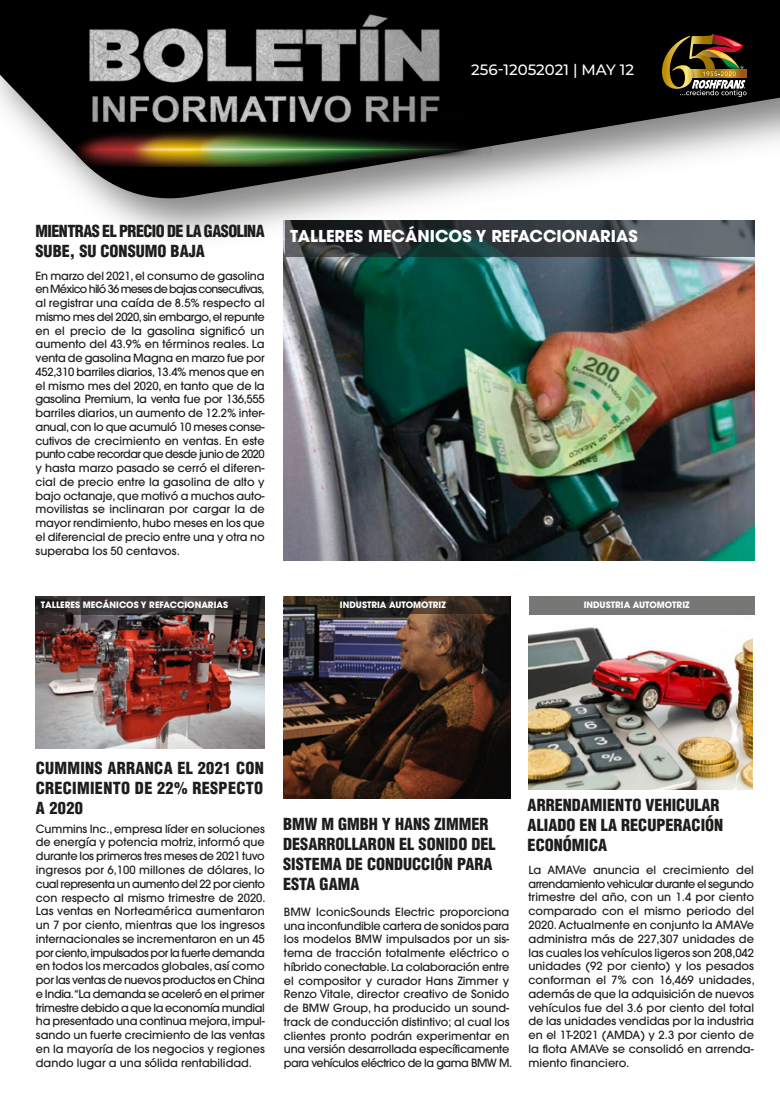
<style>
.page{position:relative;width:780px;height:1093px;background:#fff}
.page>*{position:absolute;margin:0;border:0;box-sizing:border-box;transform-origin:0 0}
.t1{font:900 condensed 16.25px/20px "Helvetica";color:#1d1d1b}
.t2{font:900 condensed 16.25px/20px "Helvetica";letter-spacing:-.035em;color:#1d1d1b}
.t3{font:700 16.25px "Avant Garde";color:#fff}
.t4{font:500 15px "Montserrat";color:#fff}
.t5{font:500 11.25px/13.8px "Avant Garde";color:#1d1d1c;text-align:justify}
.t6{font:700 8.75px "Avant Garde";color:#fff}
</style>
<div class="page">
<img style="left:283px;top:596px;width:227px;height:203px">
<img style="left:35px;top:615px;width:229px;height:133px">
<img style="left:529px;top:614px;width:223px;height:175px">
<img style="left:283px;top:261px;width:471px;height:300px">
<img style="left:98px;top:203px;width:657px;height:58px">
<svg style="left:0;top:0;width:780px;height:203px;fill:#000"></svg>
<svg style="left:285px;top:221px;width:469px;height:36px;background:#374144"></svg>
<svg style="left:35px;top:596px;width:230px;height:19px;background:#373333"></svg>
<svg style="left:284px;top:596px;width:225px;height:18px;background:#302820"></svg>
<div style="left:529px;top:596px;width:225px;height:18px;background:#777775"></div>
<img style="left:687px;top:31px;width:31px;height:3px">
<img style="left:746px;top:67px;width:4px;height:13px">
<div style="left:690px;top:70px;width:57px;height:7px;background:#a05716"></div>
<img style="left:660px;top:33px;width:36px;height:58px">
<img style="left:662px;top:34px;width:84px;height:63px">
<img style="left:75px;top:0;width:416px;height:177px">
<h2 class="t4" style="left:471px;top:59px;width:164px">256-12052021 | MAY 12</h2>
<h1 class="t2" style="left:36px;top:221px;width:231px">MIENTRAS EL PRECIO DE LA GASOLINA<br>SUBE, SU CONSUMO BAJA</h1>
<p class="t5" style="left:36px;top:269px;width:231px">En marzo del 2021, el consumo de gasolina en México hiló 36 meses de bajas consecutivas, al registrar una caída de 8.5% respecto al mismo mes del 2020, sin embargo, el repunte en el precio de la gasolina significó un aumento del 43.9% en términos reales. La venta de gasolina Magna en marzo fue por 452,310 barriles diarios, 13.4% menos que en el mismo mes del 2020, en tanto que de la gasolina Premium, la venta fue por 136,555 barriles diarios, un aumento de 12.2% inter&shy;anual, con lo que acumuló 10 meses conse&shy;cutivos de crecimiento en ventas. En este punto cabe recordar que desde junio de 2020 y hasta marzo pasado se cerró el diferen&shy;cial de precio entre la gasolina de alto y bajo octanaje, que motivó a muchos auto&shy;movilistas se inclinaran por cargar la de mayor rendimiento, hubo meses en los que el diferencial de precio entre una y otra no superaba los 50 centavos.</p>
<h1 class="t3" style="left:290px;top:225px;width:349px">TALLERES MECÁNICOS Y REFACCIONARIAS</h1>
<p class="t6" style="left:41px;top:599px;width:189px">TALLERES MECÁNICOS Y REFACCIONARIAS</p>
<p class="t6" style="left:340px;top:598px;width:107px">INDUSTRIA AUTOMOTRIZ</p>
<p class="t6" style="left:583px;top:598px;width:107px">INDUSTRIA AUTOMOTRIZ</p>
<h1 class="t1" style="left:36px;top:757px;width:229px;text-align:justify">CUMMINS ARRANCA EL 2021 CON CRECIMIENTO DE 22% RESPECTO A 2020</h1>
<p class="t5" style="left:36px;top:821px;width:231px">Cummins Inc., empresa líder en soluciones de energía y potencia motriz, informó que durante los primeros tres meses de 2021 tuvo ingresos por 6,100 millones de dólares, lo cual representa un aumento del 22 por ciento con respecto al mismo trimestre de 2020.<br>Las ventas en Norteamérica aumentaron un 7 por ciento, mientras que los ingresos internacionales se incrementaron en un 45 por ciento, impulsados por la fuerte demanda en todos los mercados globales, así como por las ventas de nuevos productos en China e India.“La demanda se aceleró en el primer trimestre debido a que la economía mundial ha presentado una continua mejora, impul&shy;sando un fuerte crecimiento de las ventas en la mayoría de los negocios y regiones dando lugar a una sólida rentabilidad.</p>
<h1 class="t1" style="left:283px;top:814px;width:214px">BMW M GMBH Y HANS ZIMMER<br>DESARROLLARON EL SONIDO DEL<br>SISTEMA DE CONDUCCIÓN PARA<br>ESTA GAMA</h1>
<p class="t5" style="left:284px;top:905px;width:230px;text-align:left">BMW IconicSounds Electric proporciona una inconfundible cartera de sonidos para los modelos BMW impulsados por un sis&shy;tema de tracción totalmente eléctrico o híbrido conectable. La colaboración entre el compositor y curador Hans Zimmer y Renzo Vitale, director creativo de Sonido de BMW Group, ha producido un sound&shy;track de conducción distintivo; al cual los clientes pronto podrán experimentar en una versión desarrollada específicamente para vehículos eléctrico de la gama BMW M.</p>
<h1 class="t1" style="left:527px;top:795px;width:197px">ARRENDAMIENTO VEHICULAR<br>ALIADO EN LA RECUPERACIÓN<br>ECONÓMICA</h1>
<p class="t5" style="left:528px;top:863px;width:228px">La AMAVe anuncia el crecimiento del arrendamiento vehicular durante el segundo trimestre del año, con un 1.4 por ciento comparado con el mismo periodo del 2020. Actualmente en conjunto la AMAVe administra más de 227,307 unidades de las cuales los vehículos ligeros son 208,042 unidades (92 por ciento) y los pesados conforman el 7% con 16,469 unidades, además de que la adquisición de nuevos vehículos fue del 3.6 por ciento del total de las unidades vendidas por la industria en el 1T-2021 (AMDA) y 2.3 por ciento de la flota AMAVe se consolidó en arrenda&shy;miento financiero.</p>
</div>
